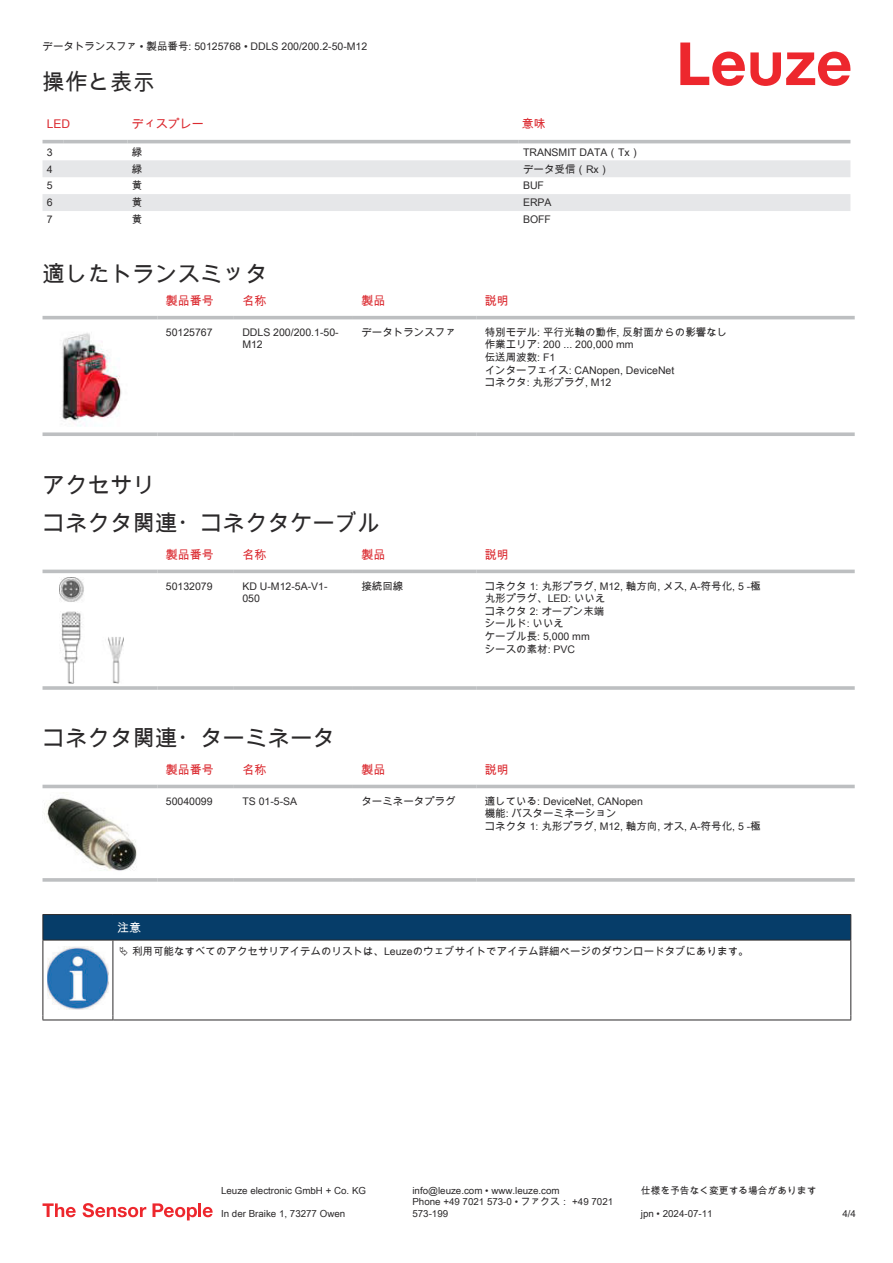
<style>
.page{position:relative;width:893px;height:1263px;background:#fff}
.page>*{position:absolute;margin:0;border:0;box-sizing:border-box;transform-origin:0 0}
.t1{font:22.5px/38.7px "Arial Unicode MS";color:#2b292a}
.t2{font:12px "Arial Unicode MS";color:#db2a30}
.t3{font:12px "Arial Unicode MS";color:#fff}
.t4{font:10.5px/12.6px "Arial Unicode MS";color:#2b292a}
.t5{font:9.75px/11.7px "Arial Unicode MS";color:#2b292a}
</style>
<div class="page">
<svg style="left:680px;top:43px;width:170px;height:43px"></svg>
<svg style="left:43px;top:143px;width:807px;height:1px"></svg>
<svg style="left:43px;top:160px;width:807px;height:51px"></svg>
<hr style="left:43px;top:140px;width:21px;height:3px;background:#bdbfc1">
<hr style="left:64px;top:140px;width:64px;height:3px;background:#bdbfc1">
<hr style="left:128px;top:140px;width:391px;height:3px;background:#bdbfc1">
<hr style="left:519px;top:140px;width:331px;height:3px;background:#bdbfc1">
<svg style="left:43px;top:319px;width:812px;height:1px"></svg>
<hr style="left:43px;top:316px;width:114px;height:3px;background:#bdbfc1">
<hr style="left:157px;top:316px;width:77px;height:3px;background:#bdbfc1">
<hr style="left:234px;top:316px;width:119px;height:3px;background:#bdbfc1">
<hr style="left:353px;top:316px;width:123px;height:3px;background:#bdbfc1">
<hr style="left:476px;top:316px;width:379px;height:3px;background:#bdbfc1">
<svg style="left:43px;top:432px;width:114px;height:4px"></svg>
<svg style="left:157px;top:432px;width:77px;height:4px"></svg>
<svg style="left:234px;top:432px;width:119px;height:4px"></svg>
<svg style="left:353px;top:432px;width:123px;height:4px"></svg>
<svg style="left:476px;top:432px;width:379px;height:4px;background:#c4c6c8"></svg>
<img style="left:62px;top:333px;width:60px;height:94px">
<svg style="left:43px;top:569px;width:812px;height:5px;fill:#efeff0"></svg>
<hr style="left:43px;top:570px;width:114px;height:3px;background:#bdbfc1">
<hr style="left:157px;top:570px;width:77px;height:3px;background:#bdbfc1">
<hr style="left:234px;top:570px;width:119px;height:3px;background:#bdbfc1">
<hr style="left:353px;top:570px;width:123px;height:3px;background:#bdbfc1">
<hr style="left:476px;top:570px;width:379px;height:3px;background:#bdbfc1">
<hr style="left:43px;top:686px;width:114px;height:4px;background:#c3c5c7">
<svg style="left:157px;top:686px;width:77px;height:4px"></svg>
<hr style="left:234px;top:686px;width:119px;height:4px;background:#c4c6c7">
<hr style="left:353px;top:686px;width:123px;height:4px;background:#c3c5c7">
<svg style="left:476px;top:686px;width:379px;height:4px;background:#c3c5c7"></svg>
<img style="left:59px;top:577px;width:65px;height:107px">
<div style="left:43px;top:784px;width:812px;height:5px;background:#ededee"></div>
<hr style="left:43px;top:785px;width:114px;height:3px;background:#bdbfc1">
<hr style="left:157px;top:785px;width:77px;height:3px;background:#bdbfc1">
<hr style="left:234px;top:785px;width:119px;height:3px;background:#bdbfc1">
<hr style="left:353px;top:785px;width:123px;height:3px;background:#bdbfc1">
<hr style="left:476px;top:785px;width:379px;height:3px;background:#bdbfc1">
<svg style="left:43px;top:878px;width:114px;height:4px"></svg>
<hr style="left:157px;top:878px;width:77px;height:4px;background:#c5c6c8">
<svg style="left:234px;top:878px;width:119px;height:4px"></svg>
<svg style="left:353px;top:878px;width:123px;height:4px"></svg>
<hr style="left:476px;top:878px;width:379px;height:4px;background:#c5c6c8">
<img style="left:44px;top:792px;width:93px;height:79px">
<hr style="left:43px;top:940px;width:70px;height:1px;background:#2b292a">
<svg style="left:43px;top:914px;width:808px;height:26px;background:#083c65"></svg>
<hr style="left:113px;top:940px;width:738px;height:1px;background:#2b292a">
<hr style="left:43px;top:940px;width:1px;height:75px;background:#2b292a">
<hr style="left:113px;top:940px;width:1px;height:75px;background:#2b292a">
<hr style="left:850px;top:940px;width:1px;height:75px;background:#2b292a">
<hr style="left:43px;top:1019px;width:70px;height:1px;background:#2b292a">
<hr style="left:113px;top:1019px;width:738px;height:1px;background:#2b292a">
<img style="left:47px;top:946px;width:61px;height:63px">
<svg style="left:43px;top:1203px;width:33px;height:14px"></svg>
<svg style="left:83px;top:1203px;width:63px;height:14px"></svg>
<svg style="left:153px;top:1203px;width:44px;height:17px"></svg>
<hr style="left:198px;top:1203px;width:3px;height:14px;background:#ed272d">
<svg style="left:203px;top:1207px;width:10px;height:10px"></svg>
<p class="t4" style="left:43px;top:40px;width:326px">データトランスファ • 製品番号: 50125768 • DDLS 200/200.2-50-M12</p>
<h1 class="t1" style="left:43px;top:62px;width:114px">操作と表示</h1>
<p class="t2" style="left:47px;top:117px;width:25px">LED</p>
<p class="t2" style="left:132px;top:115px;width:73px">ディスプレー</p>
<p class="t2" style="left:522px;top:115px;width:25px">意味</p>
<p class="t4" style="left:47px;top:145px;width:7px">3</p>
<p class="t4" style="left:132px;top:145px;width:12px">緑</p>
<p class="t4" style="left:523px;top:145px;width:119px">TRANSMIT DATA（Tx）</p>
<p class="t4" style="left:47px;top:162px;width:7px">4</p>
<p class="t4" style="left:132px;top:162px;width:12px">緑</p>
<p class="t4" style="left:523px;top:162px;width:88px">データ受信（Rx）</p>
<p class="t4" style="left:47px;top:179px;width:7px">5</p>
<p class="t4" style="left:132px;top:179px;width:12px">黄</p>
<p class="t4" style="left:523px;top:179px;width:22px">BUF</p>
<p class="t4" style="left:47px;top:196px;width:7px">6</p>
<p class="t4" style="left:132px;top:196px;width:12px">黄</p>
<p class="t4" style="left:523px;top:196px;width:30px">ERPA</p>
<p class="t4" style="left:47px;top:213px;width:7px">7</p>
<p class="t4" style="left:132px;top:213px;width:12px">黄</p>
<p class="t4" style="left:523px;top:213px;width:30px">BOFF</p>
<h1 class="t1" style="left:43px;top:254px;width:227px">適したトランスミッタ</h1>
<p class="t2" style="left:166px;top:292px;width:49px">製品番号</p>
<p class="t2" style="left:242px;top:292px;width:25px">名称</p>
<p class="t2" style="left:361px;top:292px;width:25px">製品</p>
<p class="t2" style="left:485px;top:292px;width:25px">説明</p>
<p class="t4" style="left:166px;top:326px;width:48px">50125767</p>
<p class="t4" style="left:242px;top:326px;width:98px">DDLS 200/200.1-50-<br>M12</p>
<p class="t4" style="left:361px;top:326px;width:96px">データトランスファ</p>
<p class="t4" style="left:485px;top:326px;width:244px">特別モデル: 平行光軸の動作, 反射面からの影響なし作業エリア: 200 ... 200,000 mm<br>伝送周波数: F1<br>インターフェイス: CANopen, DeviceNet<br>コネクタ: 丸形プラグ, M12</p>
<h1 class="t1" style="left:43px;top:465px;width:339px">アクセサリ<br>コネクタ関連・コネクタケーブル</h1>
<p class="t2" style="left:166px;top:546px;width:49px">製品番号</p>
<p class="t2" style="left:242px;top:546px;width:25px">名称</p>
<p class="t2" style="left:361px;top:546px;width:25px">製品</p>
<p class="t2" style="left:485px;top:546px;width:25px">説明</p>
<p class="t4" style="left:166px;top:579px;width:48px">50132079</p>
<p class="t4" style="left:242px;top:579px;width:87px">KD U-M12-5A-V1-<br>050</p>
<p class="t4" style="left:361px;top:579px;width:43px">接続回線</p>
<p class="t4" style="left:485px;top:579px;width:277px">コネクタ 1: 丸形プラグ, M12, 軸方向, メス, A-符号化, 5 -極丸形プラグ、LED: いいえ<br>コネクタ 2: オープン末端<br>シールド: いいえ<br>ケーブル長: 5,000 mm<br>シースの素材: PVC</p>
<h1 class="t1" style="left:43px;top:718px;width:294px">コネクタ関連・ターミネータ</h1>
<p class="t2" style="left:166px;top:761px;width:49px">製品番号</p>
<p class="t2" style="left:242px;top:761px;width:25px">名称</p>
<p class="t2" style="left:361px;top:761px;width:25px">製品</p>
<p class="t2" style="left:485px;top:761px;width:25px">説明</p>
<p class="t4" style="left:166px;top:794px;width:48px">50040099</p>
<p class="t4" style="left:242px;top:794px;width:56px">TS 01-5-SA</p>
<p class="t4" style="left:361px;top:794px;width:96px">ターミネータプラグ</p>
<p class="t4" style="left:485px;top:794px;width:277px">適している: DeviceNet, CANopen<br>機能: バスターミネーション<br>コネクタ 1: 丸形プラグ, M12, 軸方向, オス, A-符号化, 5 -極</p>
<p class="t3" style="left:117px;top:919px;width:25px">注意</p>
<p class="t4" style="left:132px;top:944px;width:618px">利用可能なすべてのアクセサリアイテムのリストは、Leuzeのウェブサイトでアイテム詳細ページのダウンロードタブにあります。</p>
<p class="t5" style="left:221px;top:1184px;width:146px">Leuze electronic GmbH + Co. KG</p>
<p class="t5" style="left:412px;top:1184px;width:149px">info@leuze.com • www.leuze.com</p>
<p class="t5" style="left:641px;top:1184px;width:177px">仕様を予告なく変更する場合があります</p>
<p class="t5" style="left:221px;top:1207px;width:126px">In der Braike 1, 73277 Owen</p>
<p class="t5" style="left:412px;top:1196px;width:202px">Phone +49 7021 573-0 • ファクス： +49 7021<br>573-199</p>
<p class="t5" style="left:641px;top:1207px;width:73px">jpn • 2024-07-11</p>
<p class="t5" style="left:842px;top:1207px;width:15px">4/4</p>
</div>
